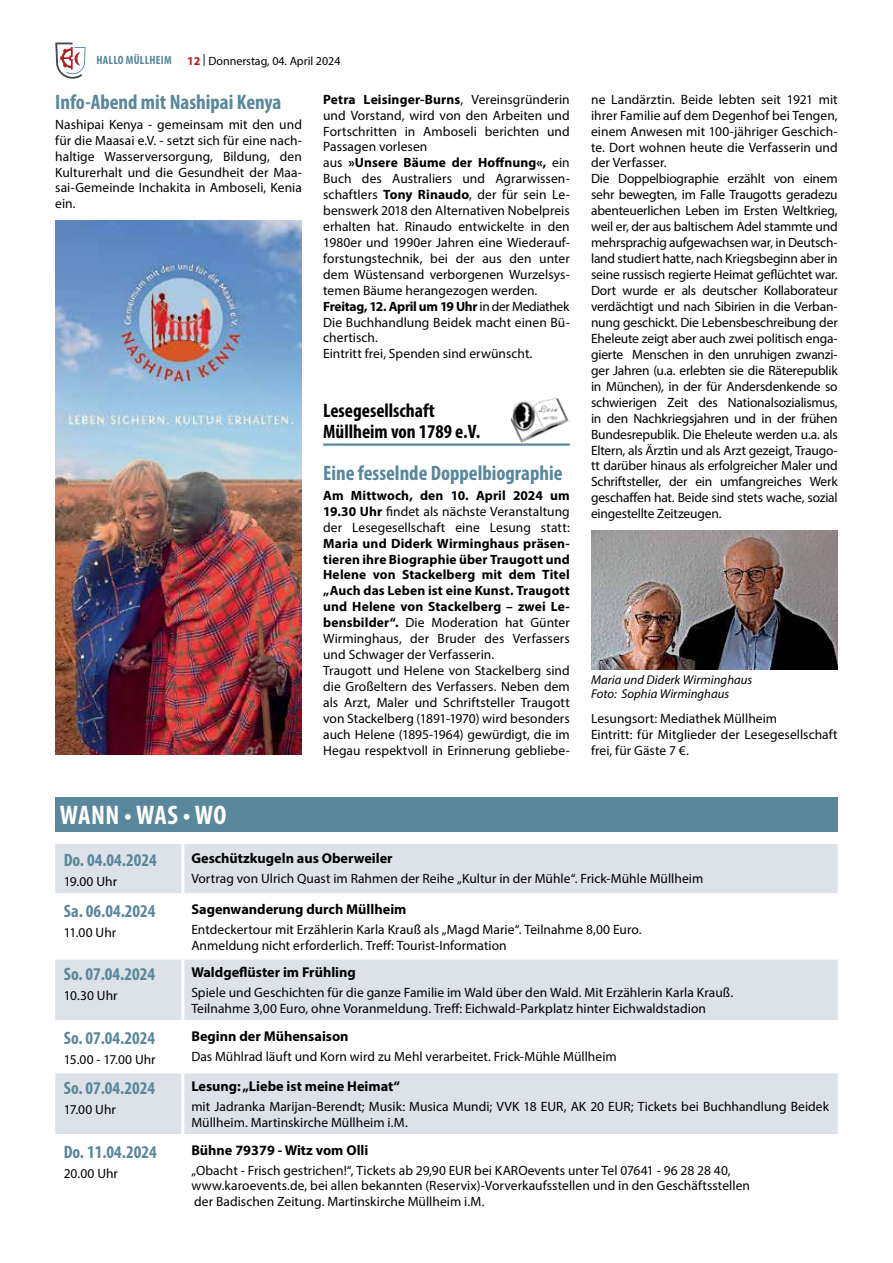
<style>
.page{position:relative;width:893px;height:1263px;background:#fff}
.page>*{position:absolute;margin:0;border:0;box-sizing:border-box;transform-origin:0 0}
.t1{font:700 condensed 27px "Myriad Pro";letter-spacing:.02em;color:#fff}
.t2{font:700 condensed 21px "Myriad Pro";color:#59879b}
.t3{font:700 condensed 19.5px/21px "Myriad Pro";color:#000}
.t4{font:700 condensed 18px "Myriad Pro";color:#59879b}
.t5{font:700 14.25px "Myriad Pro";color:#000}
.t6{font:13.5px/15.9px "Myriad Pro";color:#000}
.t7{font:italic 12.75px/14.4px "Myriad Pro";letter-spacing:.005em;color:#000}
.t8{font:12px "Myriad Pro";color:#000}
.t9{font:700 condensed 12px "Myriad Pro";letter-spacing:.02em;color:#59879b}
.s1{font-weight:700;color:#b61d22}
.s2{font-weight:700}
</style>
<div class="page">
<svg style="left:55px;top:43px;width:31px;height:36px"></svg>
<img style="left:55px;top:221px;width:247px;height:533px">
<hr style="left:323px;top:443px;width:247px;height:3px;background:#59879b">
<img style="left:510px;top:397px;width:60px;height:46px">
<img style="left:591px;top:531px;width:247px;height:138px">
<div style="left:55px;top:797px;width:783px;height:34px;background:#59879b"></div>
<svg style="left:55px;top:844px;width:783px;height:290px;fill:#dce2e7"></svg>
<hr style="left:181px;top:844px;width:3px;height:49px;background:#fff">
<hr style="left:55px;top:893px;width:128px;height:3px;background:#fff">
<hr style="left:183px;top:893px;width:655px;height:3px;background:#fff">
<hr style="left:181px;top:896px;width:3px;height:60px;background:#fff">
<hr style="left:55px;top:956px;width:128px;height:3px;background:#fff">
<hr style="left:183px;top:956px;width:655px;height:3px;background:#fff">
<hr style="left:181px;top:959px;width:3px;height:61px;background:#fff">
<hr style="left:55px;top:1020px;width:128px;height:3px;background:#fff">
<hr style="left:183px;top:1020px;width:655px;height:3px;background:#fff">
<hr style="left:181px;top:1023px;width:3px;height:47px;background:#fff">
<hr style="left:55px;top:1070px;width:128px;height:3px;background:#fff">
<hr style="left:183px;top:1070px;width:655px;height:3px;background:#fff">
<hr style="left:181px;top:1073px;width:3px;height:61px;background:#fff">
<p class="t9" style="left:96px;top:52px;width:76px">Hallo Müllheim</p>
<h2 class="t2" style="left:55px;top:89px;width:228px">Info-Abend mit Nashipai Kenya</h2>
<p class="t6" style="left:55px;top:117px;width:248px;text-align:justify">Nashipai Kenya - gemeinsam mit den und für die Maasai e.V. - setzt sich für eine nach&shy;haltige Wasserversorgung, Bildung, den Kulturerhalt und die Gesundheit der Maa&shy;sai-Gemeinde Inchakita in Amboseli, Kenia ein.</p>
<p class="t8" style="left:187px;top:53px;width:155px"><span class="s1">12</span> | Donnerstag, 04. April 2024</p>
<p class="t6" style="left:323px;top:91px;width:248px"><span class="s2">Petra Leisinger-Burns</span>, Vereinsgründerin und Vorstand, wird von den Arbeiten und Fortschritten in Amboseli berichten und Passagen vorlesen<br>aus <span class="s2">»Unsere Bäume der Hoffnung«,</span> ein Buch des Australiers und Agrarwissen&shy;schaftlers <span class="s2">Tony Rinaudo</span>, der für sein Le&shy;benswerk 2018 den Alternativen Nobelpreis erhalten hat. Rinaudo entwickelte in den 1980er und 1990er Jahren eine Wiederauf&shy;forstungstechnik, bei der aus den unter dem Wüstensand verborgenen Wurzelsys&shy;temen Bäume herangezogen werden.<br><span class="s2">Freitag, 12. April um 19 Uhr</span> in der Mediathek Die Buchhandlung Beidek macht einen Bü&shy;chertisch.<br>Eintritt frei, Spenden sind erwünscht.</p>
<h3 class="t3" style="left:323px;top:400px;width:159px">Lesegesellschaft<br>Müllheim von 1789 e.V.</h3>
<h2 class="t2" style="left:323px;top:460px;width:241px">Eine fesselnde Doppelbiographie</h2>
<p class="t6" style="left:323px;top:487px;width:248px;text-align:justify"><span class="s2">Am Mittwoch, den 10. April 2024 um 19.30 Uhr</span> findet als nächste Veranstaltung der Lesegesellschaft eine Lesung statt:</p>
<p class="t6" style="left:323px;top:535px;width:248px"><span class="s2">Maria und Diderk Wirminghaus präsen&shy;tieren ihre Biographie über Traugott und Helene von Stackelberg mit dem Titel „Auch das Leben ist eine Kunst. Traugott und Helene von Stackelberg – zwei Le&shy;bensbilder“.</span> Die Moderation hat Günter Wirminghaus, der Bruder des Verfassers und Schwager der Verfasserin.<br>Traugott und Helene von Stackelberg sind die Großeltern des Verfassers. Neben dem als Arzt, Maler und Schriftsteller Traugott von Stackelberg (1891-1970) wird besonders auch Helene (1895-1964) gewürdigt, die im Hegau respektvoll in Erinnerung gebliebe-</p>
<p class="t6" style="left:591px;top:91px;width:248px">ne Landärztin. Beide lebten seit 1921 mit ihrer Familie auf dem Degenhof bei Tengen, einem Anwesen mit 100-jähriger Geschich&shy;te. Dort wohnen heute die Verfasserin und der Verfasser.<br>Die Doppelbiographie erzählt von einem sehr bewegten, im Falle Traugotts geradezu abenteuerlichen Leben im Ersten Weltkrieg, weil er, der aus baltischem Adel stammte und mehrsprachig aufgewachsen war, in Deutsch&shy;land studiert hatte, nach Kriegsbeginn aber in seine russisch regierte Heimat geflüchtet war.<br>Dort wurde er als deutscher Kollaborateur verdächtigt und nach Sibirien in die Verban&shy;nung geschickt. Die Lebensbeschreibung der Eheleute zeigt aber auch zwei politisch enga&shy;gierte Menschen in den unruhigen zwanzi&shy;ger Jahren (u.a. erlebten sie die Räterepublik in München), in der für Andersdenkende so schwierigen Zeit des Nationalsozialismus, in den Nachkriegsjahren und in der frühen Bundesrepublik. Die Eheleute werden u.a. als Eltern, als Ärztin und als Arzt gezeigt, Traugo&shy;tt darüber hinaus als erfolgreicher Maler und Schriftsteller, der ein umfangreiches Werk geschaffen hat. Beide sind stets wache, sozial eingestellte Zeitzeugen.</p>
<p class="t7" style="left:591px;top:672px;width:163px">Maria und Diderk Wirminghaus<br>Foto: Sophia Wirminghaus</p>
<p class="t6" style="left:591px;top:710px;width:248px">Lesungsort: Mediathek Müllheim<br>Eintritt: für Mitglieder der Lesegesellschaft frei, für Gäste 7 €.</p>
<h1 class="t1" style="left:60px;top:799px;width:168px">WANN • WAS • WO</h1>
<h3 class="t4" style="left:64px;top:849px;width:94px">Do. 04.04.2024</h3>
<p class="t6" style="left:64px;top:873px;width:55px">19.00 Uhr</p>
<p class="t5" style="left:191px;top:849px;width:203px">Geschützkugeln aus Oberweiler</p>
<p class="t6" style="left:191px;top:871px;width:513px">Vortrag von Ulrich Quast im Rahmen der Reihe „Kultur in der Mühle“. Frick-Mühle Müllheim</p>
<h3 class="t4" style="left:64px;top:899px;width:93px">Sa. 06.04.2024</h3>
<p class="t6" style="left:64px;top:924px;width:54px">11.00 Uhr</p>
<h3 class="t4" style="left:64px;top:963px;width:93px">So. 07.04.2024</h3>
<p class="t6" style="left:64px;top:987px;width:55px">10.30 Uhr</p>
<h3 class="t4" style="left:64px;top:1026px;width:93px">So. 07.04.2024</h3>
<p class="t6" style="left:64px;top:1051px;width:93px">15.00 - 17.00 Uhr</p>
<h3 class="t4" style="left:64px;top:1077px;width:93px">So. 07.04.2024</h3>
<p class="t6" style="left:64px;top:1101px;width:54px">17.00 Uhr</p>
<h3 class="t4" style="left:64px;top:1140px;width:94px">Do. 11.04.2024</h3>
<p class="t6" style="left:64px;top:1165px;width:56px">20.00 Uhr</p>
<p class="t5" style="left:191px;top:900px;width:217px">Sagenwanderung durch Müllheim</p>
<p class="t6" style="left:191px;top:921px;width:452px">Entdeckertour mit Erzählerin Karla Krauß als „Magd Marie“. Teilnahme 8,00 Euro.<br>Anmeldung nicht erforderlich. Treff: Tourist-Information</p>
<p class="t5" style="left:191px;top:963px;width:166px">Waldgeflüster im Frühling</p>
<p class="t6" style="left:191px;top:985px;width:543px">Spiele und Geschichten für die ganze Familie im Wald über den Wald. Mit Erzählerin Karla Krauß.<br>Teilnahme 3,00 Euro, ohne Voranmeldung. Treff: Eichwald-Parkplatz hinter Eichwaldstadion</p>
<p class="t5" style="left:191px;top:1027px;width:159px">Beginn der Mühensaison</p>
<p class="t6" style="left:191px;top:1048px;width:427px">Das Mühlrad läuft und Korn wird zu Mehl verarbeitet. Frick-Mühle Müllheim</p>
<p class="t5" style="left:191px;top:1077px;width:210px">Lesung: „Liebe ist meine Heimat“</p>
<p class="t6" style="left:191px;top:1099px;width:639px">mit Jadranka Marijan-Berendt; Musik: Musica Mundi; VVK 18 EUR, AK 20 EUR; Tickets bei Buchhandlung Beidek<br>Müllheim. Martinskirche Müllheim i.M.</p>
<p class="t5" style="left:191px;top:1140px;width:179px">Bühne 79379 - Witz vom Olli</p>
<p class="t6" style="left:191px;top:1162px;width:560px">„Obacht - Frisch gestrichen!“, Tickets ab 29,90 EUR bei KAROevents unter Tel 07641 - 96 28 28 40, www.karoevents.de, bei allen bekannten (Reservix)-Vorverkaufsstellen und in den Geschäftsstellen der Badischen Zeitung. Martinskirche Müllheim i.M.</p>
</div>
